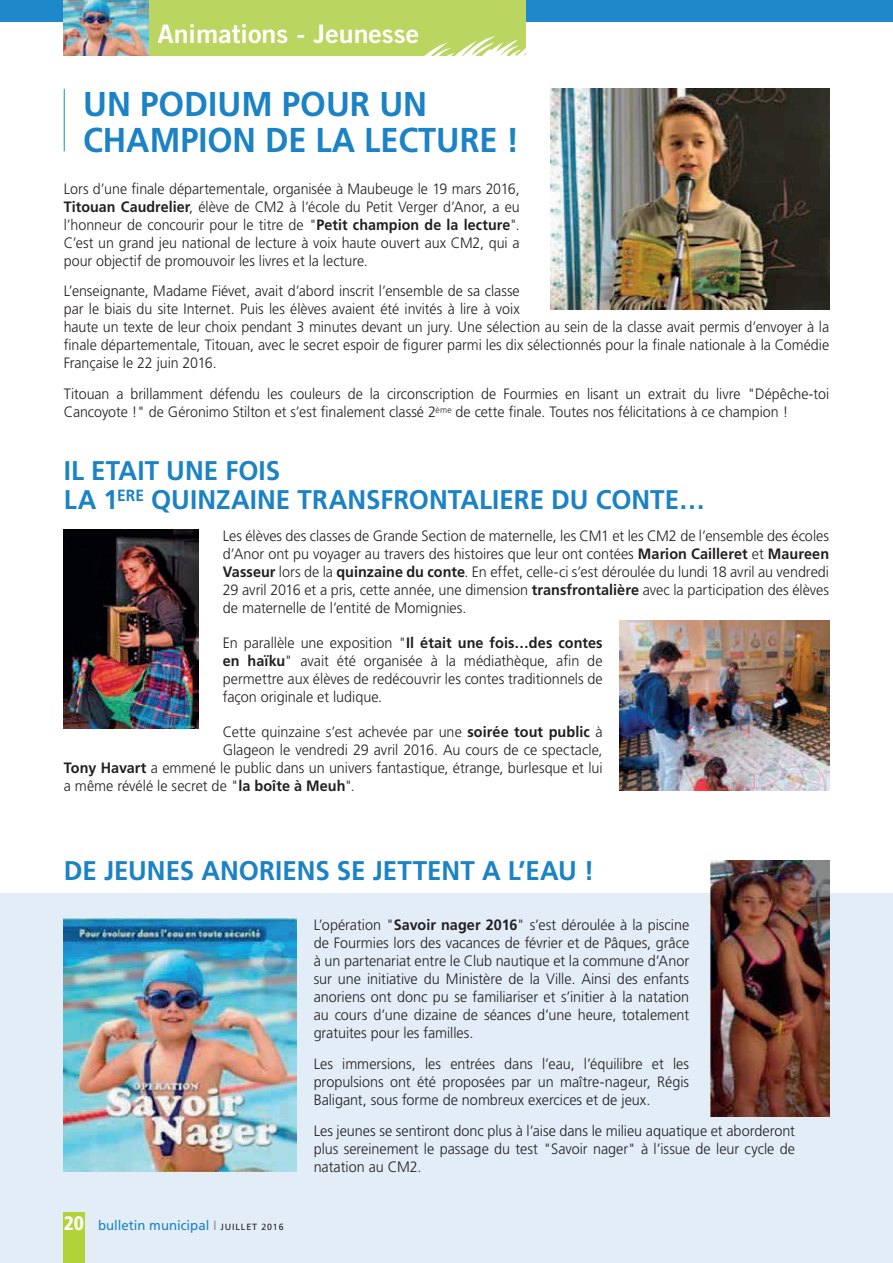
<style>
.page{position:relative;width:893px;height:1263px;background:#fff}
.page>*{position:absolute;margin:0;border:0;box-sizing:border-box;transform-origin:0 0}
.t1{font:700 34.5px/36px "Frutiger";color:#1b82c5;scale:.96 1}
.t2{font:700 27px/28.5px "Frutiger";color:#1b82c5;scale:.96 1}
.t3{font:25.5px "Trade Gothic Bold Two";color:#fff;scale:1.05 1}
.t4{font:300 15px/18px "Frutiger";color:#231f20;text-align:justify;scale:.96 1}
.t5{font:300 15px/18px "Frutiger";color:#231f20;scale:.95 1}
.t6{font:13.5px "Frutiger";color:#1b82c5}
.s1{font-weight:700}
.s2{font-weight:900;font-stretch:condensed;font-size:19.5px;color:#fff}
.s3{color:#939595}
.s4{font-size:9px;color:#231f20}
</style>
<div class="page">
<div style="left:0;top:893px;width:893px;height:370px;background:#e2edf8"></div>
<div style="left:0;top:0;width:893px;height:21px;background:#1d89ca"></div>
<div style="left:64px;top:1212px;width:21px;height:51px;background:#b2d239"></div>
<div style="left:77px;top:0;width:449px;height:55px;background:#bbd660"></div>
<svg style="left:414px;top:36px;width:112px;height:20px"></svg>
<img style="left:64px;top:0;width:85px;height:55px">
<hr style="left:64px;top:89px;width:1px;height:62px;background:#1d89ca">
<img style="left:551px;top:89px;width:278px;height:221px">
<img style="left:710px;top:861px;width:119px;height:255px">
<img style="left:64px;top:529px;width:135px;height:200px">
<img style="left:620px;top:621px;width:209px;height:170px">
<img style="left:64px;top:918px;width:233px;height:253px">
<h3 class="t3" style="left:157px;top:18px;width:251px">Animations - Jeunesse</h3>
<h1 class="t1" style="left:83px;top:85px;width:456px">UN PODIUM POUR UN<br>CHAMPION DE LA LECTURE !</h1>
<p class="t5" style="left:64px;top:179px;width:482px;text-align:justify">Lors d’une finale départementale, organisée à Maubeuge le 19 mars 2016, <span class="s1">Titouan Caudrelier</span>, élève de CM2 à l’école du Petit Verger d’Anor, a eu l’honneur de concourir pour le titre de "<span class="s1">Petit champion de la lecture</span>".<br>C’est un grand jeu national de lecture à voix haute ouvert aux CM2, qui a pour objectif de promouvoir les livres et la lecture.</p>
<p class="t5" style="left:64px;top:282px;width:807px">L’enseignante, Madame Fiévet, avait d’abord inscrit l’ensemble de sa classe<br>par le biais du site Internet. Puis les élèves avaient été invités à lire à voix<br>haute un texte de leur choix pendant 3 minutes devant un jury. Une sélection au sein de la classe avait permis d’envoyer à la finale départementale, Titouan, avec le secret espoir de figurer parmi les dix sélectionnés pour la finale nationale à la Comédie Française le 22 juin 2016.</p>
<p class="t5" style="left:64px;top:385px;width:807px">Titouan a brillamment défendu les couleurs de la circonscription de Fourmies en lisant un extrait du livre "Dépêche-toi<br>Cancoyote !" de Géronimo Stilton et s’est finalement classé 2<sup>ème</sup> de cette finale. Toutes nos félicitations à ce champion !</p>
<h2 class="t2" style="left:64px;top:456px;width:669px">IL ETAIT UNE FOIS<br>LA 1<sup>ERE</sup> QUINZAINE TRANSFRONTALIERE DU CONTE…</h2>
<p class="t4" style="left:223px;top:527px;width:633px">Les élèves des classes de Grande Section de maternelle, les CM1 et les CM2 de l’ensemble des écoles d’Anor ont pu voyager au travers des histoires que leur ont contées <span class="s1">Marion Cailleret</span> et <span class="s1">Maureen Vasseur</span> lors de la <span class="s1">quinzaine du conte</span>. En effet, celle-ci s’est déroulée du lundi 18 avril au vendredi 29 avril 2016 et a pris, cette année, une dimension <span class="s1">transfrontalière</span> avec la participation des élèves de maternelle de l’entité de Momignies.</p>
<p class="t4" style="left:223px;top:634px;width:397px">En parallèle une exposition "<span class="s1">Il était une fois…des contes en haïku</span>" avait été organisée à la médiathèque, afin de permettre aux élèves de redécouvrir les contes traditionnels de façon originale et ludique.</p>
<p class="t4" style="left:223px;top:723px;width:397px">Cette quinzaine s’est achevée par une <span class="s1">soirée tout public</span> à</p>
<p class="t4" style="left:223px;top:741px;width:397px">Glageon le vendredi 29 avril 2016. Au cours de ce spectacle,</p>
<p class="t4" style="left:64px;top:759px;width:563px"><span class="s1">Tony Havart</span> a emmené le public dans un univers fantastique, étrange, burlesque et lui</p>
<p class="t4" style="left:64px;top:777px;width:305px">a même révélé le secret de "<span class="s1">la boîte à Meuh</span>".</p>
<h2 class="t2" style="left:64px;top:856px;width:554px">DE JEUNES ANORIENS SE JETTENT A L’EAU !</h2>
<p class="t6" style="left:64px;top:1217px;width:221px"><span class="s2">20</span> bulletin municipal <span class="s3">I</span> <span class="s4">JUILLET 2016</span></p>
<p class="t4" style="left:314px;top:916px;width:393px">L’opération "<span class="s1">Savoir nager 2016</span>" s’est déroulée à la piscine de Fourmies lors des vacances de février et de Pâques, grâce à un partenariat entre le Club nautique et la commune d’Anor sur une initiative du Ministère de la Ville. Ainsi des enfants anoriens ont donc pu se familiariser et s’initier à la natation au cours d’une dizaine de séances d’une heure, totalement gratuites pour les familles.</p>
<p class="t4" style="left:314px;top:1055px;width:393px">Les immersions, les entrées dans l’eau, l’équilibre et les propulsions ont été proposées par un maître-nageur, Régis Baligant, sous forme de nombreux exercices et de jeux.</p>
<p class="t4" style="left:314px;top:1121px;width:503px">Les jeunes se sentiront donc plus à l’aise dans le milieu aquatique et aborderont plus sereinement le passage du test "Savoir nager" à l’issue de leur cycle de natation au CM2.</p>
</div>
